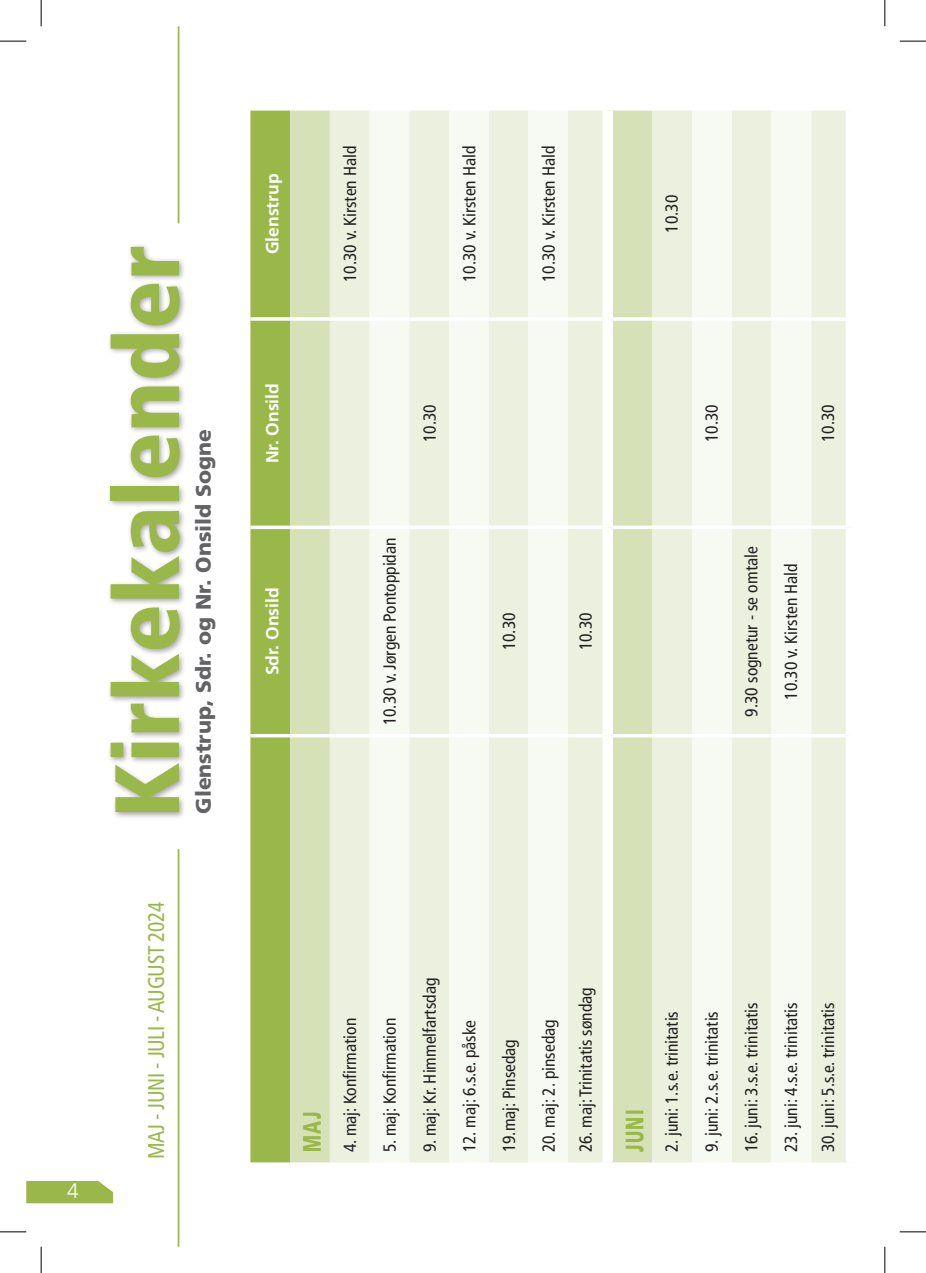
<style>
.page{position:relative;width:926px;height:1273px;background:#fff}
.page>*{position:absolute;margin:0;border:0;box-sizing:border-box;transform-origin:0 0}
.t1{font:900 condensed 91px "Frutiger LT Std";color:#99b849}
.t2{font:900 25.2px "Frutiger LT Std";letter-spacing:.1em;color:#99b849;scale:.67 1}
.t3{font:condensed 22.75px "Frutiger LT Com";letter-spacing:-.02em;color:#99b849;scale:.94 1}
.t4{font:900 21px "Frutiger LT Std";color:#636366}
.t5{font:300 21px "Frutiger LT Std";color:#fff}
.t6{font:condensed 17.5px "Frutiger LT Com";color:#231f20}
.t7{font:700 17.5px "Frutiger LT Std";color:#fff}
</style>
<div class="page">
<div style="left:26px;top:1181px;width:87px;height:22px;background:#99b849"></div>
<hr style="left:178px;top:26px;width:1px;height:197px;background:#99b849">
<div style="left:107px;top:243px;width:80px;height:576px;background:#231f20;opacity:.4"></div>
<hr style="left:178px;top:849px;width:1px;height:398px;background:#99b849">
<svg style="left:250px;top:111px;width:40px;height:1051px;background:#a4bf5c"></svg>
<div style="left:290px;top:111px;width:40px;height:1051px;background:#d6e1b8"></div>
<svg style="left:330px;top:111px;width:515px;height:1051px;background:#e7eed7"></svg>
<svg style="left:369px;top:111px;width:199px;height:1051px;fill:#f7faf3"></svg>
<div style="left:692px;top:111px;width:40px;height:1051px;background:#f7faf3"></div>
<div style="left:771px;top:111px;width:40px;height:1051px;background:#f7faf3"></div>
<hr style="left:250px;top:734px;width:40px;height:3px;background:#fff">
<hr style="left:250px;top:526px;width:40px;height:3px;background:#fff">
<svg style="left:250px;top:317px;width:40px;height:4px"></svg>
<hr style="left:290px;top:734px;width:40px;height:3px;background:#fff">
<hr style="left:290px;top:526px;width:40px;height:3px;background:#fff">
<hr style="left:290px;top:317px;width:40px;height:4px;background:#f7f9f3">
<hr style="left:330px;top:734px;width:39px;height:3px;background:#fff">
<hr style="left:330px;top:526px;width:39px;height:3px;background:#fff">
<hr style="left:330px;top:317px;width:39px;height:4px;background:#fff">
<hr style="left:369px;top:734px;width:40px;height:3px;background:#fff">
<hr style="left:369px;top:526px;width:40px;height:3px;background:#fff">
<hr style="left:369px;top:317px;width:40px;height:4px;background:#fff">
<hr style="left:409px;top:734px;width:40px;height:3px;background:#fff">
<hr style="left:409px;top:526px;width:40px;height:3px;background:#fff">
<hr style="left:409px;top:317px;width:40px;height:4px;background:#fbfcf8">
<hr style="left:449px;top:734px;width:39px;height:3px;background:#fff">
<hr style="left:449px;top:526px;width:39px;height:3px;background:#fff">
<hr style="left:449px;top:317px;width:39px;height:4px;background:#fff">
<hr style="left:488px;top:734px;width:40px;height:3px;background:#fff">
<hr style="left:488px;top:526px;width:40px;height:3px;background:#fff">
<hr style="left:488px;top:317px;width:40px;height:4px;background:#fff">
<hr style="left:528px;top:734px;width:40px;height:3px;background:#fff">
<hr style="left:528px;top:526px;width:40px;height:3px;background:#fff">
<hr style="left:528px;top:317px;width:40px;height:4px;background:#fff">
<hr style="left:568px;top:734px;width:34px;height:3px;background:#fff">
<hr style="left:568px;top:526px;width:34px;height:3px;background:#fff">
<hr style="left:568px;top:317px;width:34px;height:4px;background:#fff">
<hr style="left:613px;top:734px;width:39px;height:3px;background:#fff">
<hr style="left:613px;top:526px;width:39px;height:3px;background:#fff">
<hr style="left:613px;top:317px;width:39px;height:4px;background:#f9fbf6">
<hr style="left:652px;top:734px;width:40px;height:3px;background:#fff">
<hr style="left:652px;top:526px;width:40px;height:3px;background:#fff">
<hr style="left:652px;top:317px;width:40px;height:4px;background:#fafbf7">
<hr style="left:692px;top:734px;width:40px;height:3px;background:#fff">
<hr style="left:692px;top:526px;width:40px;height:3px;background:#fff">
<hr style="left:692px;top:317px;width:40px;height:4px;background:#fff">
<hr style="left:732px;top:734px;width:39px;height:3px;background:#fff">
<hr style="left:732px;top:526px;width:39px;height:3px;background:#fff">
<hr style="left:732px;top:317px;width:39px;height:4px;background:#fff">
<hr style="left:771px;top:734px;width:40px;height:3px;background:#fff">
<hr style="left:771px;top:526px;width:40px;height:3px;background:#fff">
<hr style="left:771px;top:317px;width:40px;height:4px;background:#fff">
<hr style="left:811px;top:734px;width:34px;height:3px;background:#fff">
<hr style="left:811px;top:526px;width:34px;height:3px;background:#fff">
<hr style="left:811px;top:317px;width:34px;height:4px;background:#fbfcf8">
<div style="left:602px;top:736px;width:11px;height:426px;background:#fff"></div>
<div style="left:602px;top:527px;width:11px;height:209px;background:#fff"></div>
<div style="left:602px;top:319px;width:11px;height:208px;background:#fff"></div>
<div style="left:602px;top:111px;width:11px;height:208px;background:#fff"></div>
<svg style="left:0;top:41px;width:26px;height:1px"></svg>
<svg style="left:899px;top:41px;width:27px;height:1px"></svg>
<svg style="left:0;top:1231px;width:26px;height:1px"></svg>
<svg style="left:899px;top:1231px;width:27px;height:1px"></svg>
<svg style="left:41px;top:0;width:1px;height:26px"></svg>
<svg style="left:41px;top:1247px;width:1px;height:26px"></svg>
<svg style="left:884px;top:0;width:1px;height:26px"></svg>
<svg style="left:884px;top:1247px;width:1px;height:26px"></svg>
<h1 class="t1" style="left:92px;top:818px;width:575px;rotate:-90deg">Kirkekalender</h1>
<p class="t4" style="left:191px;top:814px;width:386px;rotate:-90deg">Glenstrup, Sdr. og Nr. Onsild Sogne</p>
<p class="t5" style="left:67px;top:1179px;width:13px">4</p>
<h3 class="t3" style="left:143px;top:1159px;width:275px;rotate:-90deg">MAJ - JUNI - JULI - AUGUST 2024</h3>
<p class="t7" style="left:262px;top:254px;width:82px;rotate:-90deg">Glenstrup</p>
<p class="t7" style="left:262px;top:463px;width:82px;rotate:-90deg">Nr. Onsild</p>
<p class="t7" style="left:262px;top:675px;width:89px;rotate:-90deg">Sdr. Onsild</p>
<p class="t6" style="left:340px;top:282px;width:138px;rotate:-90deg">10.30 v. Kirsten Hald</p>
<p class="t6" style="left:459px;top:282px;width:138px;rotate:-90deg">10.30 v. Kirsten Hald</p>
<p class="t6" style="left:538px;top:282px;width:138px;rotate:-90deg">10.30 v. Kirsten Hald</p>
<p class="t6" style="left:419px;top:442px;width:39px;rotate:-90deg">10.30</p>
<p class="t6" style="left:380px;top:725px;width:189px;rotate:-90deg">10.30 v. Jørgen Pontoppidan</p>
<p class="t6" style="left:499px;top:650px;width:39px;rotate:-90deg">10.30</p>
<p class="t6" style="left:575px;top:650px;width:39px;rotate:-90deg">10.30</p>
<p class="t6" style="left:661px;top:233px;width:39px;rotate:-90deg">10.30</p>
<p class="t6" style="left:701px;top:442px;width:39px;rotate:-90deg">10.30</p>
<p class="t6" style="left:818px;top:442px;width:39px;rotate:-90deg">10.30</p>
<p class="t6" style="left:741px;top:716px;width:171px;rotate:-90deg">9.30 sognetur - se omtale</p>
<p class="t6" style="left:780px;top:700px;width:138px;rotate:-90deg">10.30 v. Kirsten Hald</p>
<h2 class="t2" style="left:297px;top:1152px;width:62px;rotate:-90deg">MAJ</h2>
<p class="t6" style="left:340px;top:1152px;width:136px;rotate:-90deg">4. maj: Konfirmation</p>
<p class="t6" style="left:380px;top:1152px;width:136px;rotate:-90deg">5. maj: Konfirmation</p>
<p class="t6" style="left:419px;top:1152px;width:176px;rotate:-90deg">9. maj: Kr. Himmelfartsdag</p>
<p class="t6" style="left:459px;top:1152px;width:134px;rotate:-90deg">12. maj: 6.s.e. påske</p>
<p class="t6" style="left:499px;top:1152px;width:115px;rotate:-90deg">19.maj: Pinsedag</p>
<p class="t6" style="left:538px;top:1152px;width:135px;rotate:-90deg">20. maj: 2. pinsedag</p>
<p class="t6" style="left:575px;top:1152px;width:167px;rotate:-90deg">26. maj: Trinitatis søndag</p>
<h2 class="t2" style="left:619px;top:1152px;width:66px;rotate:-90deg">JUNI</h2>
<p class="t6" style="left:661px;top:1152px;width:143px;rotate:-90deg">2. juni: 1.s.e. trinitatis</p>
<p class="t6" style="left:701px;top:1152px;width:143px;rotate:-90deg">9. juni: 2.s.e. trinitatis</p>
<p class="t6" style="left:741px;top:1152px;width:151px;rotate:-90deg">16. juni: 3.s.e. trinitatis</p>
<p class="t6" style="left:780px;top:1152px;width:151px;rotate:-90deg">23. juni: 4.s.e. trinitatis</p>
<p class="t6" style="left:818px;top:1152px;width:151px;rotate:-90deg">30. juni: 5.s.e. trinitatis</p>
</div>
